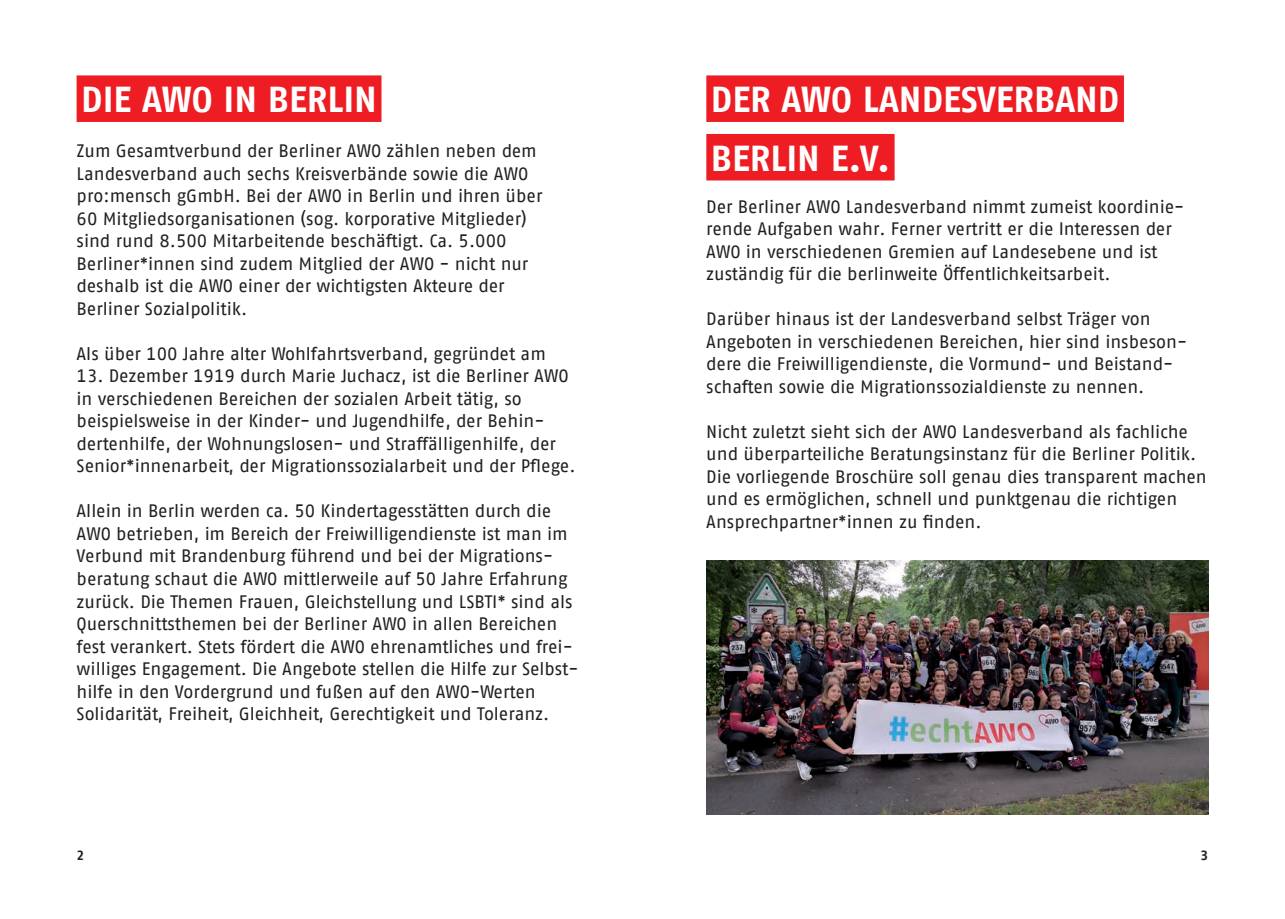
<style>
.page{position:relative;width:1285px;height:919px;background:#fff}
.page>*{position:absolute;margin:0;border:0;box-sizing:border-box;transform-origin:0 0}
.t1{font:700 36px/58.5px "AWO Fago Office";color:#fff}
.t2{font:18px/22.5px "AWO Fago Office";color:#231f20}
.t3{font:700 13.5px "AWO Fago Office";color:#231f20}
</style>
<div class="page">
<div style="left:706px;top:75px;width:417px;height:47px;background:#ee1d23"></div>
<div style="left:706px;top:134px;width:188px;height:46px;background:#ee1d23"></div>
<div style="left:77px;top:75px;width:304px;height:47px;background:#ee1d23"></div>
<img style="left:706px;top:561px;width:502px;height:253px">
<h1 class="t1" style="left:81px;top:70px;width:297px">DIE AWO IN BERLIN</h1>
<p class="t2" style="left:77px;top:139px;width:467px">Zum Gesamtverbund der Berliner AWO zählen neben dem Landesverband auch sechs Kreisverbände sowie die AWO pro:mensch gGmbH. Bei der AWO in Berlin und ihren über 60 Mitgliedsorganisationen (sog. korporative Mitglieder) sind rund 8.500 Mitarbeitende beschäftigt. Ca. 5.000<br>Berliner*innen sind zudem Mitglied der AWO - nicht nur deshalb ist die AWO einer der wichtigsten Akteure der Berliner Sozialpolitik.</p>
<p class="t2" style="left:77px;top:342px;width:471px">Als über 100 Jahre alter Wohlfahrtsverband, gegründet am</p>
<p class="t2" style="left:77px;top:364px;width:500px">13. Dezember 1919 durch Marie Juchacz, ist die Berliner AWO in verschiedenen Bereichen der sozialen Arbeit tätig, so beispielsweise in der Kinder- und Jugendhilfe, der Behin&shy;dertenhilfe, der Wohnungslosen- und Straffälligenhilfe, der Senior*innenarbeit, der Migrationssozialarbeit und der Pflege.</p>
<p class="t2" style="left:77px;top:499px;width:503px">Allein in Berlin werden ca. 50 Kindertagesstätten durch die AWO betrieben, im Bereich der Freiwilligendienste ist man im Verbund mit Brandenburg führend und bei der Migrations&shy;beratung schaut die AWO mittlerweile auf 50 Jahre Erfahrung zurück. Die Themen Frauen, Gleichstellung und LSBTI* sind als Querschnittsthemen bei der Berliner AWO in allen Bereichen fest verankert. Stets fördert die AWO ehrenamtliches und frei&shy;williges Engagement. Die Angebote stellen die Hilfe zur Selbst&shy;hilfe in den Vordergrund und fußen auf den AWO-Werten Solidarität, Freiheit, Gleichheit, Gerechtigkeit und Toleranz.</p>
<h1 class="t1" style="left:710px;top:70px;width:410px">DER AWO LANDESVERBAND<br>BERLIN E.V.</h1>
<p class="t2" style="left:706px;top:195px;width:479px">Der Berliner AWO Landesverband nimmt zumeist koordinie&shy;rende Aufgaben wahr. Ferner vertritt er die Interessen der AWO in verschiedenen Gremien auf Landesebene und ist zuständig für die berlinweite Öffentlichkeitsarbeit.</p>
<p class="t2" style="left:706px;top:307px;width:482px">Darüber hinaus ist der Landesverband selbst Träger von Angeboten in verschiedenen Bereichen, hier sind insbeson&shy;dere die Freiwilligendienste, die Vormund- und Beistand&shy;schaften sowie die Migrationssozialdienste zu nennen.</p>
<p class="t2" style="left:706px;top:420px;width:502px">Nicht zuletzt sieht sich der AWO Landesverband als fachliche und überparteiliche Beratungsinstanz für die Berliner Politik.<br>Die vorliegende Broschüre soll genau dies transparent machen und es ermöglichen, schnell und punktgenau die richtigen Ansprechpartner*innen zu finden.</p>
<p class="t3" style="left:77px;top:847px;width:9px">2</p>
<p class="t3" style="left:1200px;top:847px;width:9px">3</p>
</div>
